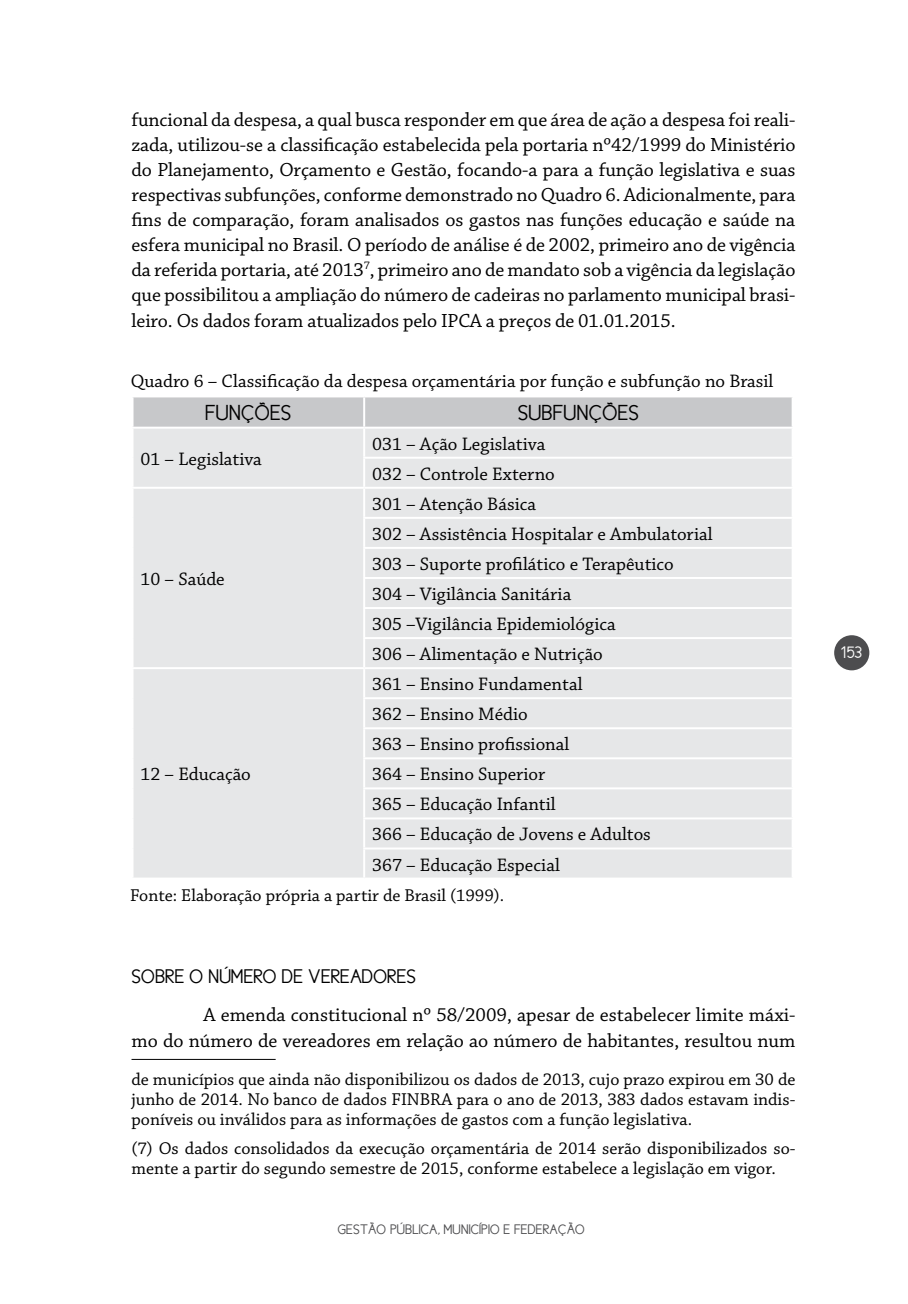
<style>
.page{position:relative;width:908px;height:1304px;background:#fff}
.page>*{position:absolute;margin:0;border:0;box-sizing:border-box;transform-origin:0 0}
.t1{font:22px "New Cicle Gordita";color:#000}
.t2{font:20px/25.2px "Chaparral Pro";color:#000;text-align:justify}
.t3{font:20px "New Cicle Gordita";color:#000}
.t4{font:19px/30px "Chaparral Pro";color:#000}
.t5{font:18px/20px "Chaparral Pro";color:#000;text-align:justify}
.t6{font:17px "New Cicle Gordita";color:#fff}
.t7{font:14px "New Cicle Gordita";letter-spacing:.005em;color:#4d4d4f}
</style>
<div class="page">
<div style="left:833px;top:635px;width:35px;height:35px;background:#4d4d4f;border-radius:50%"></div>
<hr style="left:131px;top:1059px;width:144px;height:1px;background:#000">
<svg style="left:133px;top:397px;width:658px;height:30px;background:#c8c9cb"></svg>
<div style="left:133px;top:429px;width:658px;height:449px;background:#e6e7e8"></div>
<hr style="left:363px;top:397px;width:2px;height:30px;background:#fff">
<hr style="left:363px;top:429px;width:2px;height:28px;background:#fff">
<hr style="left:363px;top:457px;width:430px;height:2px;background:#fff">
<hr style="left:363px;top:459px;width:2px;height:28px;background:#fff">
<hr style="left:131px;top:487px;width:233px;height:2px;background:#fff">
<hr style="left:364px;top:487px;width:429px;height:2px;background:#fff">
<hr style="left:363px;top:489px;width:2px;height:28px;background:#fff">
<hr style="left:363px;top:517px;width:430px;height:2px;background:#fff">
<hr style="left:363px;top:519px;width:2px;height:28px;background:#fff">
<hr style="left:363px;top:547px;width:430px;height:2px;background:#fff">
<hr style="left:363px;top:549px;width:2px;height:28px;background:#fff">
<hr style="left:363px;top:577px;width:430px;height:2px;background:#fff">
<hr style="left:363px;top:579px;width:2px;height:28px;background:#fff">
<hr style="left:363px;top:607px;width:430px;height:2px;background:#fff">
<hr style="left:363px;top:609px;width:2px;height:28px;background:#fff">
<hr style="left:363px;top:637px;width:430px;height:2px;background:#fff">
<hr style="left:363px;top:639px;width:2px;height:28px;background:#fff">
<hr style="left:131px;top:667px;width:233px;height:2px;background:#fff">
<hr style="left:364px;top:667px;width:429px;height:2px;background:#fff">
<hr style="left:363px;top:669px;width:2px;height:28px;background:#fff">
<hr style="left:363px;top:697px;width:430px;height:2px;background:#fff">
<hr style="left:363px;top:699px;width:2px;height:28px;background:#fff">
<hr style="left:363px;top:727px;width:430px;height:2px;background:#fff">
<hr style="left:363px;top:729px;width:2px;height:28px;background:#fff">
<hr style="left:363px;top:757px;width:430px;height:2px;background:#fff">
<hr style="left:363px;top:759px;width:2px;height:28px;background:#fff">
<hr style="left:363px;top:787px;width:430px;height:2px;background:#fff">
<hr style="left:363px;top:789px;width:2px;height:28px;background:#fff">
<hr style="left:363px;top:817px;width:430px;height:2px;background:#fff">
<hr style="left:363px;top:819px;width:2px;height:28px;background:#fff">
<hr style="left:363px;top:847px;width:430px;height:2px;background:#fff">
<hr style="left:363px;top:849px;width:2px;height:29px;background:#fff">
<p class="t2" style="left:131px;top:107px;width:665px">funcional da despesa, a qual busca responder em que área de ação a despesa foi reali&shy;zada, utilizou-se a classificação estabelecida pela portaria nº42/1999 do Ministério do Planejamento, Orçamento e Gestão, focando-a para a função legislativa e suas respectivas subfunções, conforme demonstrado no Quadro 6. Adicionalmente, para fins de comparação, foram analisados os gastos nas funções educação e saúde na esfera municipal no Brasil. O período de análise é de 2002, primeiro ano de vigência da referida portaria, até 2013<sup>7</sup>, primeiro ano de mandato sob a vigência da legislação que possibilitou a ampliação do número de cadeiras no parlamento municipal brasi&shy;leiro. Os dados foram atualizados pelo IPCA a preços de 01.01.2015.</p>
<p class="t4" style="left:131px;top:367px;width:644px">Quadro 6 – Classificação da despesa orçamentária por função e subfunção no Brasil</p>
<p class="t1" style="left:205px;top:401px;width:88px">FUNÇÕES</p>
<p class="t1" style="left:517px;top:401px;width:123px">SUBFUNÇÕES</p>
<p class="t4" style="left:140px;top:444px;width:123px">01 – Legislativa</p>
<p class="t4" style="left:372px;top:429px;width:184px">031 – Ação Legislativa<br>032 – Controle Externo</p>
<p class="t4" style="left:140px;top:565px;width:86px">10 – Saúde</p>
<p class="t4" style="left:140px;top:760px;width:112px">12 – Educação</p>
<p class="t4" style="left:372px;top:490px;width:342px">301 – Atenção Básica<br>302 – Assistência Hospitalar e Ambulatorial<br>303 – Suporte profilático e Terapêutico<br>304 – Vigilância Sanitária<br>305 –Vigilância Epidemiológica<br>306 – Alimentação e Nutrição</p>
<p class="t4" style="left:372px;top:670px;width:280px">361 – Ensino Fundamental<br>362 – Ensino Médio<br>363 – Ensino profissional<br>364 – Ensino Superior<br>365 – Educação Infantil<br>366 – Educação de Jovens e Adultos<br>367 – Educação Especial</p>
<p class="t5" style="left:130px;top:886px;width:375px">Fonte: Elaboração própria a partir de Brasil (1999).</p>
<p class="t3" style="left:131px;top:966px;width:286px">SOBRE O NÚMERO DE VEREADORES</p>
<p class="t2" style="left:131px;top:1002px;width:665px;line-height:26px;text-align:right">A emenda constitucional nº 58/2009, apesar de estabelecer limite máxi-<br>mo do número de vereadores em relação ao número de habitantes, resultou num</p>
<p class="t5" style="left:131px;top:1070px;width:665px">de municípios que ainda não disponibilizou os dados de 2013, cujo prazo expirou em 30 de junho de 2014. No banco de dados FINBRA para o ano de 2013, 383 dados estavam indis&shy;poníveis ou inválidos para as informações de gastos com a função legislativa.</p>
<p class="t5" style="left:131px;top:1139px;width:665px">(7) Os dados consolidados da execução orçamentária de 2014 serão disponibilizados so&shy;mente a partir do segundo semestre de 2015, conforme estabelece a legislação em vigor.</p>
<p class="t7" style="left:337px;top:1222px;width:248px">GESTÃO PÚBLICA, MUNICÍPIO E FEDERAÇÃO</p>
<p class="t6" style="left:840px;top:644px;width:23px">153</p>
</div>
